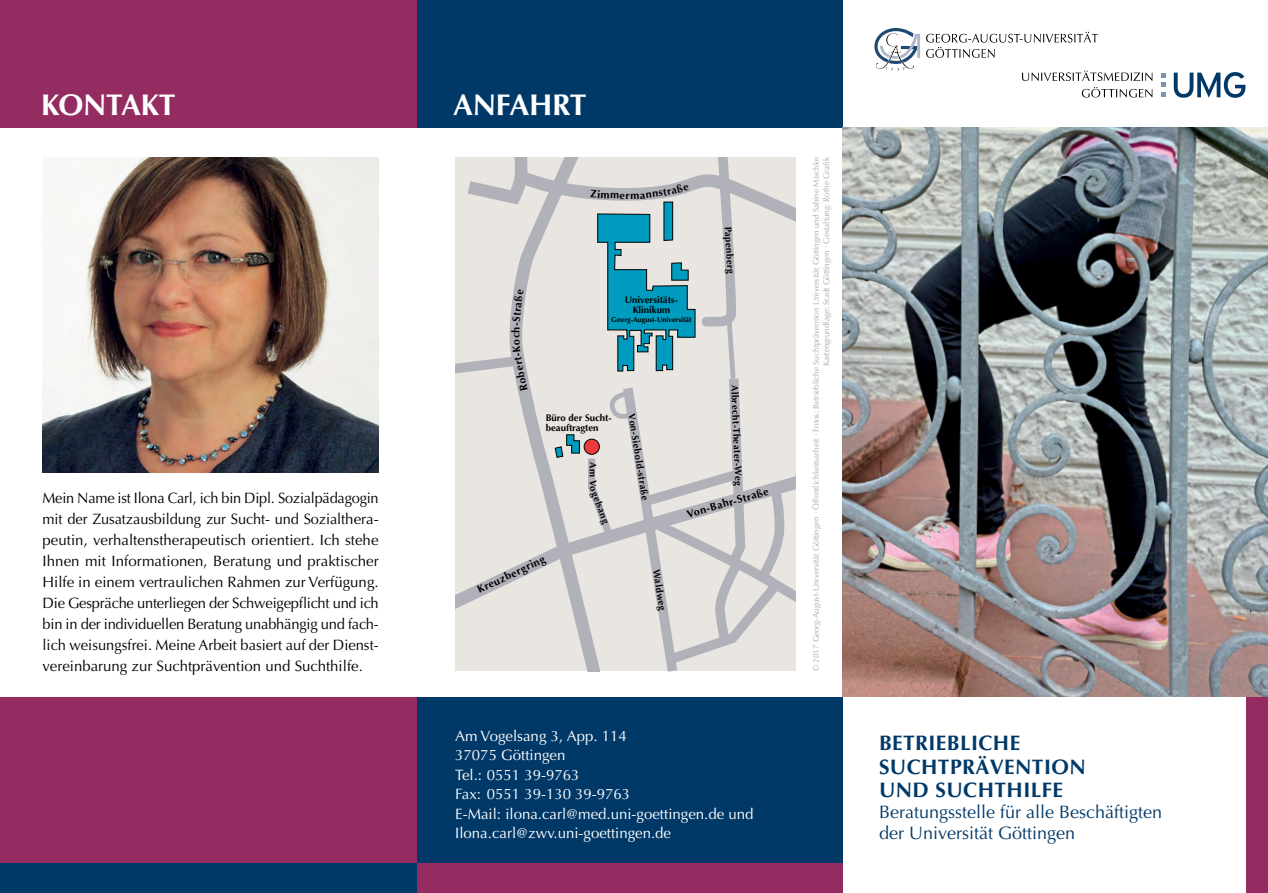
<style>
.page{position:relative;width:1268px;height:893px;background:#fff}
.page>*{position:absolute;margin:0;border:0;box-sizing:border-box;transform-origin:0 0}
.t1{font:700 30px "Optima LT";letter-spacing:-.01em;color:#fff}
.t2{font:700 21px/23.7px "Optima LT";letter-spacing:.02em;color:#003968}
.t3{font:18px/21px "Optima LT";color:#003968}
.t4{font:15px/21px "Optima LT";color:#000;text-align:justify}
.t5{font:15px/19.5px "Optima LT";color:#fff}
.t6{font:700 10.8px "Optima LT";color:#000}
.t7{font:700 9.6px/9.6px "Optima LT";color:#000}
.t8{font:8.25px/10.5px "Optima LT";color:#a7a9ac;text-align:right}
.t9{font:700 7.2px "Optima LT";color:#000}
</style>
<div class="page">
<div style="left:417px;top:0;width:425px;height:128px;background:#003968"></div>
<div style="left:0;top:0;width:417px;height:128px;background:#942c61"></div>
<img style="left:842px;top:128px;width:425px;height:569px">
<div style="left:417px;top:697px;width:425px;height:196px;background:#003968"></div>
<div style="left:0;top:697px;width:417px;height:196px;background:#942c61"></div>
<div style="left:1246px;top:697px;width:21px;height:196px;background:#942c61"></div>
<div style="left:417px;top:863px;width:425px;height:30px;background:#942c61"></div>
<div style="left:0;top:863px;width:417px;height:30px;background:#003968"></div>
<svg style="left:926px;top:32px;width:171px;height:26px"></svg>
<svg style="left:874px;top:28px;width:45px;height:43px"></svg>
<svg style="left:1173px;top:72px;width:72px;height:26px"></svg>
<svg style="left:1022px;top:71px;width:130px;height:10px"></svg>
<svg style="left:1081px;top:87px;width:71px;height:10px"></svg>
<svg style="left:1161px;top:73px;width:4px;height:24px"></svg>
<img style="left:43px;top:157px;width:335px;height:315px">
<svg style="left:455px;top:157px;width:340px;height:515px;background:#d4d7d6"></svg>
<h1 class="t1" style="left:41px;top:88px;width:136px">KONTAKT</h1>
<h1 class="t1" style="left:453px;top:88px;width:135px">ANFAHRT</h1>
<p class="t6" style="left:509px;top:338px;width:7px;rotate:-90deg">c</p>
<p class="t7" style="left:624px;top:295px;width:55px;text-align:center">Universitäts-<br>Klinikum</p>
<p class="t9" style="left:611px;top:316px;width:82px">Georg-August-Universität</p>
<p class="t7" style="left:732px;top:226px;width:49px;rotate:87deg">Papenberg</p>
<p class="t4" style="left:43px;top:488px;width:338px">Mein Name ist Ilona Carl, ich bin Dipl. Sozialpädagogin mit der Zusatzausbildung zur Sucht- und Sozialthera&shy;peutin, verhaltenstherapeutisch orientiert. Ich stehe Ihnen mit Informationen, Beratung und praktischer Hilfe in einem vertraulichen Rahmen zur Verfügung.<br>Die Gespräche unterliegen der Schweigepflicht und ich bin in der individuellen Beratung unabhängig und fach&shy;lich weisungsfrei. Meine Arbeit basiert auf der Dienst&shy;vereinbarung zur Suchtprävention und Suchthilfe.</p>
<p class="t7" style="left:545px;top:413px;width:67px">Büro der Sucht&shy;beauftragten</p>
<p class="t6" style="left:475px;top:585px;width:75px;rotate:-26deg">Kreuzbergring</p>
<p class="t7" style="left:597px;top:462px;width:26px;rotate:90deg">Am V</p>
<p class="t7" style="left:597px;top:484px;width:41px;rotate:70deg">ogelsang</p>
<p class="t7" style="left:636px;top:413px;width:89px;rotate:81deg">Von-Siebold-straße</p>
<p class="t7" style="left:661px;top:569px;width:43px;rotate:81deg">Waldweg</p>
<p class="t7" style="left:739px;top:384px;width:103px;rotate:88deg">Albrecht-Theater-Weg</p>
<p class="t6" style="left:685px;top:508px;width:86px;rotate:-16deg">Von-Bahr-Straße</p>
<p class="t5" style="left:455px;top:726px;width:299px">Am Vogelsang 3, App. 114<br>37075 Göttingen<br>Tel.: 0551 39-9763<br>Fax: 0551 39-130 39-9763<br>E-Mail: ilona.carl@med.uni-goettingen.de und<br>Ilona.carl@zwv.uni-goettingen.de</p>
<p class="t8" style="left:810px;top:671px;width:515px;rotate:-90deg">© 2017 Georg-August-Universität Göttingen · Öffentlichkeitsarbeit · Fotos: Betriebliche Suchtprävention Universität Göttingen und Sabine Mischke<br>Kartengrundlage: Stadt Göttingen · Gestaltung: Rothe Grafik</p>
<h2 class="t2" style="left:878px;top:731px;width:208px">BETRIEBLICHE<br>SUCHTPRÄVENTION<br>UND SUCHTHILFE</h2>
<p class="t3" style="left:878px;top:802px;width:285px">Beratungsstelle für alle Beschäftigten der Universität Göttingen</p>
</div>
